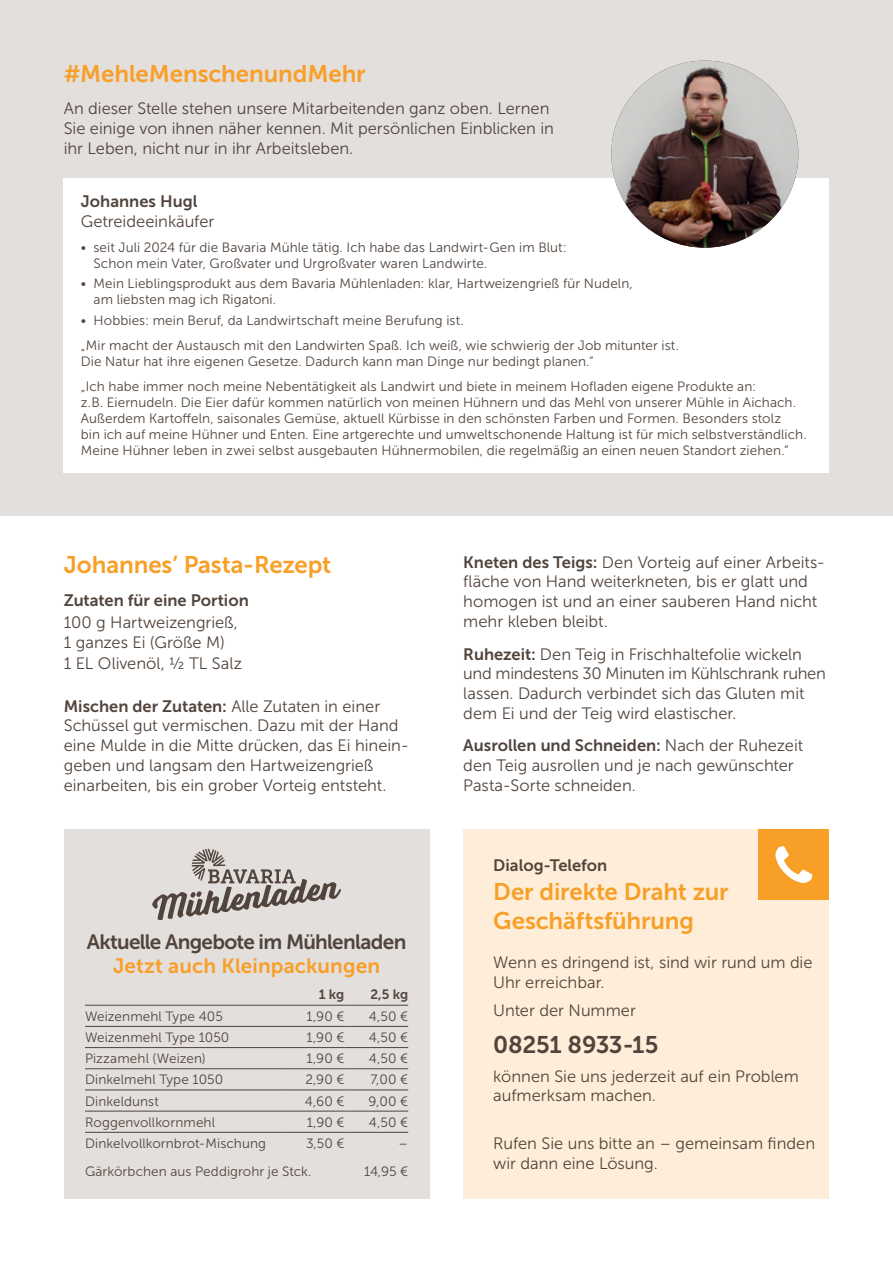
<style>
.page{position:relative;width:893px;height:1263px;background:#fff}
.page>*{position:absolute;margin:0;border:0;box-sizing:border-box;transform-origin:0 0}
.t1{font:24px/28.8px "Museo Sans 700";letter-spacing:-.005em;color:#f89f28}
.t2{font:24px "Museo Sans 700";letter-spacing:-.01em;color:#51443c}
.t3{font:20.7px "Museo Sans 700";letter-spacing:-.035em;color:#51443c}
.t4{font:20.7px "Museo Sans 700";letter-spacing:.005em;color:#f89f28}
.t5{font:16.5px/19.8px "Museo Sans 300";color:#51443c}
.t6{font:16.5px "Museo Sans 700";color:#51443c}
.t7{font:13.5px/16.2px "Museo Sans 300";letter-spacing:.01em;color:#51443c}
.t8{font:13.5px "Museo Sans 700";color:#51443c}
.s1{font-family:"Museo Sans 300"}
.s2{font-family:"Museo Sans 700"}
</style>
<div class="page">
<div style="left:0;top:0;width:893px;height:516px;background:#e3dfdd"></div>
<div style="left:463px;top:829px;width:366px;height:370px;background:#feeed9"></div>
<div style="left:64px;top:829px;width:365px;height:370px;background:#e3dfdd"></div>
<svg style="left:152px;top:849px;width:189px;height:72px"></svg>
<hr style="left:85px;top:1005px;width:200px;height:1px;background:#51443c">
<hr style="left:285px;top:1005px;width:59px;height:1px;background:#51443c">
<hr style="left:344px;top:1005px;width:64px;height:1px;background:#51443c">
<hr style="left:85px;top:1026px;width:200px;height:1px;background:#51443c">
<hr style="left:285px;top:1026px;width:59px;height:1px;background:#51443c">
<hr style="left:344px;top:1026px;width:64px;height:1px;background:#51443c">
<hr style="left:85px;top:1047px;width:200px;height:1px;background:#51443c">
<hr style="left:285px;top:1047px;width:59px;height:1px;background:#51443c">
<hr style="left:344px;top:1047px;width:64px;height:1px;background:#51443c">
<hr style="left:85px;top:1068px;width:200px;height:1px;background:#51443c">
<hr style="left:285px;top:1068px;width:59px;height:1px;background:#51443c">
<hr style="left:344px;top:1068px;width:64px;height:1px;background:#51443c">
<hr style="left:85px;top:1089px;width:200px;height:1px;background:#51443c">
<hr style="left:285px;top:1089px;width:59px;height:1px;background:#51443c">
<hr style="left:344px;top:1089px;width:64px;height:1px;background:#51443c">
<hr style="left:85px;top:1111px;width:200px;height:1px;background:#51443c">
<hr style="left:285px;top:1111px;width:59px;height:1px;background:#51443c">
<hr style="left:344px;top:1111px;width:64px;height:1px;background:#51443c">
<hr style="left:85px;top:1132px;width:200px;height:1px;background:#51443c">
<hr style="left:285px;top:1132px;width:59px;height:1px;background:#51443c">
<hr style="left:344px;top:1132px;width:64px;height:1px;background:#51443c">
<div style="left:758px;top:829px;width:71px;height:71px;background:#f89f28"></div>
<svg style="left:775px;top:846px;width:37px;height:37px"></svg>
<div style="left:64px;top:178px;width:765px;height:294px;background:#fff"></div>
<img style="left:611px;top:61px;width:187px;height:187px;border-radius:94px">
<h1 class="t1" style="left:64px;top:59px;width:303px">#MehleMenschenundMehr</h1>
<p class="t5" style="left:64px;top:99px;width:492px">An dieser Stelle stehen unsere Mitarbeitenden ganz oben. Lernen<br>Sie einige von ihnen näher kennen. Mit persönlichen Einblicken in ihr Leben, nicht nur in ihr Arbeitsleben.</p>
<p class="t6" style="left:81px;top:192px;width:118px">Johannes Hugl</p>
<p class="t5" style="left:81px;top:211px;width:135px">Getreideeinkäufer</p>
<p class="t7" style="left:94px;top:239px;width:475px;text-indent:-13px">• seit Juli 2024 für die Bavaria Mühle tätig. Ich habe das Landwirt-Gen im Blut:<br>Schon mein Vater, Großvater und Urgroßvater waren Landwirte.</p>
<p class="t7" style="left:94px;top:276px;width:541px;text-indent:-13px">• Mein Lieblingsprodukt aus dem Bavaria Mühlenladen: klar, Hartweizengrieß für Nudeln, am liebsten mag ich Rigatoni.</p>
<p class="t7" style="left:81px;top:308px;width:600px;line-height:24.8px">• Hobbies: mein Beruf, da Landwirtschaft meine Berufung ist.<br>„Mir macht der Austausch mit den Landwirten Spaß. Ich weiß, wie schwierig der Job mitunter ist.</p>
<p class="t7" style="left:81px;top:349px;width:677px;line-height:24.8px">Die Natur hat ihre eigenen Gesetze. Dadurch kann man Dinge nur bedingt planen.“<br>„Ich habe immer noch meine Nebentätigkeit als Landwirt und biete in meinem Hofladen eigene Produkte an:</p>
<p class="t7" style="left:81px;top:394px;width:727px">z. B. Eiernudeln. Die Eier dafür kommen natürlich von meinen Hühnern und das Mehl von unserer Mühle in Aichach.<br>Außerdem Kartoffeln, saisonales Gemüse, aktuell Kürbisse in den schönsten Farben und Formen. Besonders stolz<br>bin ich auf meine Hühner und Enten. Eine artgerechte und umweltschonende Haltung ist für mich selbstverständlich.<br>Meine Hühner leben in zwei selbst ausgebauten Hühnermobilen, die regelmäßig an einen neuen Standort ziehen.“</p>
<h1 class="t1" style="left:64px;top:550px;width:269px">Johannes’ Pasta-Rezept</h1>
<p class="t6" style="left:64px;top:591px;width:187px">Zutaten für eine Portion</p>
<p class="t5" style="left:64px;top:612px;width:176px">100 g Hartweizengrieß,<br>1 ganzes Ei (Größe M)</p>
<p class="t5" style="left:64px;top:654px;width:180px">1 EL Olivenöl, ½ TL Salz</p>
<p class="t6" style="left:64px;top:697px;width:318px">Mischen der Zutaten: <span class="s1">Alle Zutaten in einer</span></p>
<p class="t5" style="left:64px;top:716px;width:343px">Schüssel gut vermischen. Dazu mit der Hand eine Mulde in die Mitte drücken, das Ei hinein&shy;geben und langsam den Hartweizengrieß einarbeiten, bis ein grober Vorteig entsteht.</p>
<h2 class="t3" style="left:87px;top:931px;width:321px">Aktuelle Angebote im Mühlenladen</h2>
<h2 class="t4" style="left:113px;top:955px;width:268px">Jetzt auch Kleinpackungen</h2>
<p class="t8" style="left:319px;top:987px;width:27px">1 kg</p>
<p class="t8" style="left:370px;top:987px;width:39px">2,5 kg</p>
<p class="t7" style="left:85px;top:1008px;width:139px">Weizenmehl Type 405</p>
<p class="t7" style="left:306px;top:1008px;width:39px">1,90 €</p>
<p class="t7" style="left:369px;top:1008px;width:41px">4,50 €</p>
<p class="t7" style="left:85px;top:1029px;width:146px">Weizenmehl Type 1050</p>
<p class="t7" style="left:306px;top:1029px;width:39px">1,90 €</p>
<p class="t7" style="left:369px;top:1029px;width:41px">4,50 €</p>
<p class="t7" style="left:85px;top:1050px;width:122px">Pizzamehl (Weizen)</p>
<p class="t7" style="left:306px;top:1050px;width:39px">1,90 €</p>
<p class="t7" style="left:369px;top:1050px;width:41px">4,50 €</p>
<p class="t7" style="left:85px;top:1072px;width:140px">Dinkelmehl Type 1050</p>
<p class="t7" style="left:305px;top:1072px;width:41px">2,90 €</p>
<p class="t7" style="left:370px;top:1072px;width:39px">7,00 €</p>
<p class="t7" style="left:85px;top:1093px;width:75px">Dinkeldunst</p>
<p class="t7" style="left:305px;top:1093px;width:41px">4,60 €</p>
<p class="t7" style="left:368px;top:1093px;width:41px">9,00 €</p>
<p class="t7" style="left:85px;top:1114px;width:132px">Roggenvollkornmehl</p>
<p class="t7" style="left:307px;top:1114px;width:39px">1,90 €</p>
<p class="t7" style="left:369px;top:1114px;width:41px">4,50 €</p>
<p class="t7" style="left:85px;top:1135px;width:182px">Dinkelvollkornbrot-Mischung</p>
<p class="t7" style="left:306px;top:1135px;width:40px">3,50 €</p>
<p class="t7" style="left:399px;top:1135px;width:11px">–</p>
<p class="t7" style="left:85px;top:1164px;width:228px">Gärkörbchen aus Peddigrohr je Stck.</p>
<p class="t7" style="left:364px;top:1164px;width:46px">14,95 €</p>
<p class="t5" style="left:463px;top:552px;width:363px"><span class="s2">Kneten des Teigs:</span> Den Vorteig auf einer Arbeits&shy;fläche von Hand weiterkneten, bis er glatt und homogen ist und an einer sauberen Hand nicht mehr kleben bleibt.</p>
<p class="t5" style="left:463px;top:644px;width:364px"><span class="s2">Ruhezeit:</span> Den Teig in Frischhaltefolie wickeln und mindestens 30 Minuten im Kühlschrank ruhen lassen. Dadurch verbindet sich das Gluten mit dem Ei und der Teig wird elastischer.</p>
<p class="t6" style="left:463px;top:737px;width:341px">Ausrollen und Schneiden: <span class="s1">Nach der Ruhezeit</span></p>
<p class="t5" style="left:463px;top:756px;width:332px">den Teig ausrollen und je nach gewünschter<br>Pasta-Sorte schneiden.</p>
<p class="t6" style="left:493px;top:856px;width:116px">Dialog-Telefon</p>
<h1 class="t1" style="left:493px;top:877px;width:237px">Der direkte Draht zur<br>Geschäftsführung</h1>
<p class="t5" style="left:493px;top:952px;width:321px">Wenn es dringend ist, sind wir rund um die<br>Uhr erreichbar.</p>
<p class="t5" style="left:493px;top:1000px;width:144px">Unter der Nummer</p>
<h1 class="t2" style="left:493px;top:1031px;width:167px">08251 8933-15</h1>
<p class="t5" style="left:493px;top:1066px;width:307px">können Sie uns jederzeit auf ein Problem aufmerksam machen.</p>
<p class="t5" style="left:493px;top:1134px;width:323px">Rufen Sie uns bitte an – gemeinsam finden wir dann eine Lösung.</p>
</div>
